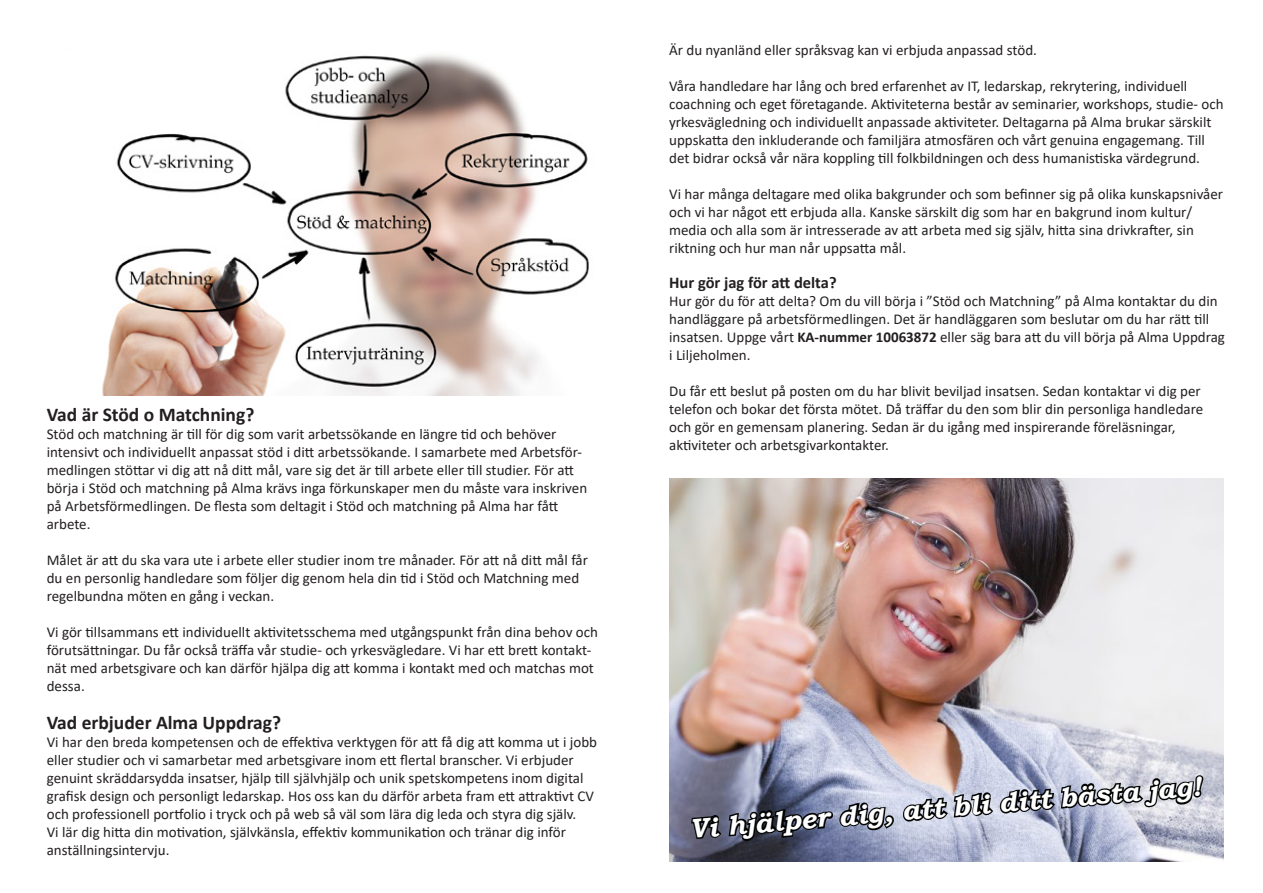
<style>
.page{position:relative;width:1263px;height:893px;background:#fff}
.page>*{position:absolute;margin:0;border:0;box-sizing:border-box;transform-origin:0 0}
.t1{font:italic 700 27px "Bookman Old Style";color:#fff}
.t2{font:700 19.5px "Calibri";color:#231f20}
.t3{font:700 16.5px "Calibri";color:#231f20}
.t4{font:15px/18px "Calibri";color:#231f20}
.s1{font-weight:700}
</style>
<div class="page">
<img style="left:102px;top:54px;width:487px;height:341px">
<img style="left:669px;top:479px;width:554px;height:382px">
<svg style="left:689px;top:773px;width:516px;height:89px"></svg>
<p class="t2" style="left:47px;top:400px;width:209px">Vad är Stöd o Matchning?</p>
<p class="t4" style="left:47px;top:424px;width:542px">Stöd och matchning är till för dig som varit arbetssökande en längre tid och behöver intensivt och individuellt anpassat stöd i ditt arbetssökande. I samarbete med Arbetsför&shy;medlingen stöttar vi dig att nå ditt mål, vare sig det är till arbete eller till studier. För att börja i Stöd och matchning på Alma krävs inga förkunskaper men du måste vara inskriven på Arbetsförmedlingen. De flesta som deltagit i Stöd och matchning på Alma har fått arbete.</p>
<p class="t4" style="left:47px;top:550px;width:543px">Målet är att du ska vara ute i arbete eller studier inom tre månader. För att nå ditt mål får du en personlig handledare som följer dig genom hela din tid i Stöd och Matchning med regelbundna möten en gång i veckan.</p>
<p class="t4" style="left:47px;top:622px;width:553px">Vi gör tillsammans ett individuellt aktivitetsschema med utgångspunkt från dina behov och förutsättningar. Du får också träffa vår studie- och yrkesvägledare. Vi har ett brett kontakt&shy;nät med arbetsgivare och kan därför hjälpa dig att komma i kontakt med och matchas mot dessa.</p>
<p class="t2" style="left:47px;top:709px;width:236px">Vad erbjuder Alma Uppdrag?</p>
<p class="t4" style="left:47px;top:733px;width:552px">Vi har den breda kompetensen och de effektiva verktygen för att få dig att komma ut i jobb eller studier och vi samarbetar med arbetsgivare inom ett flertal branscher. Vi erbjuder genuint skräddarsydda insatser, hjälp till självhjälp och unik spetskompetens inom digital grafisk design och personligt ledarskap. Hos oss kan du därför arbeta fram ett attraktivt CV och professionell portfolio i tryck och på web så väl som lära dig leda och styra dig själv.</p>
<p class="t4" style="left:47px;top:823px;width:521px">Vi lär dig hitta din motivation, självkänsla, effektiv kommunikation och tränar dig inför anställningsintervju.</p>
<p class="t4" style="left:669px;top:41px;width:369px">Är du nyanländ eller språksvag kan vi erbjuda anpassad stöd.</p>
<p class="t4" style="left:669px;top:77px;width:556px">Våra handledare har lång och bred erfarenhet av IT, ledarskap, rekrytering, individuell coachning och eget företagande. Aktiviteterna består av seminarier, workshops, studie- och yrkesvägledning och individuellt anpassade aktiviteter. Deltagarna på Alma brukar särskilt uppskatta den inkluderande och familjära atmosfären och vårt genuina engagemang. Till det bidrar också vår nära koppling till folkbildningen och dess humanistiska värdegrund.</p>
<p class="t4" style="left:669px;top:185px;width:555px">Vi har många deltagare med olika bakgrunder och som befinner sig på olika kunskapsnivåer och vi har något ett erbjuda alla. Kanske särskilt dig som har en bakgrund inom kultur/ media och alla som är intresserade av att arbeta med sig själv, hitta sina drivkrafter, sin riktning och hur man når uppsatta mål.</p>
<p class="t3" style="left:669px;top:271px;width:169px">Hur gör jag för att delta?</p>
<p class="t4" style="left:669px;top:292px;width:557px">Hur gör du för att delta? Om du vill börja i ”Stöd och Matchning” på Alma kontaktar du din handläggare på arbetsförmedlingen. Det är handläggaren som beslutar om du har rätt till insatsen. Uppge vårt <span class="s1">KA-nummer 10063872</span> eller säg bara att du vill börja på Alma Uppdrag i Liljeholmen.</p>
<p class="t4" style="left:669px;top:382px;width:536px">Du får ett beslut på posten om du har blivit beviljad insatsen. Sedan kontaktar vi dig per telefon och bokar det första mötet. Då träffar du den som blir din personliga handledare och gör en gemensam planering. Sedan är du igång med inspirerande föreläsningar, aktiviteter och arbetsgivarkontakter.</p>
<p class="t1" style="left:688px;top:810px;width:514px;rotate:-5deg">Vi hjälper dig, att bli ditt bästa jag!</p>
</div>
